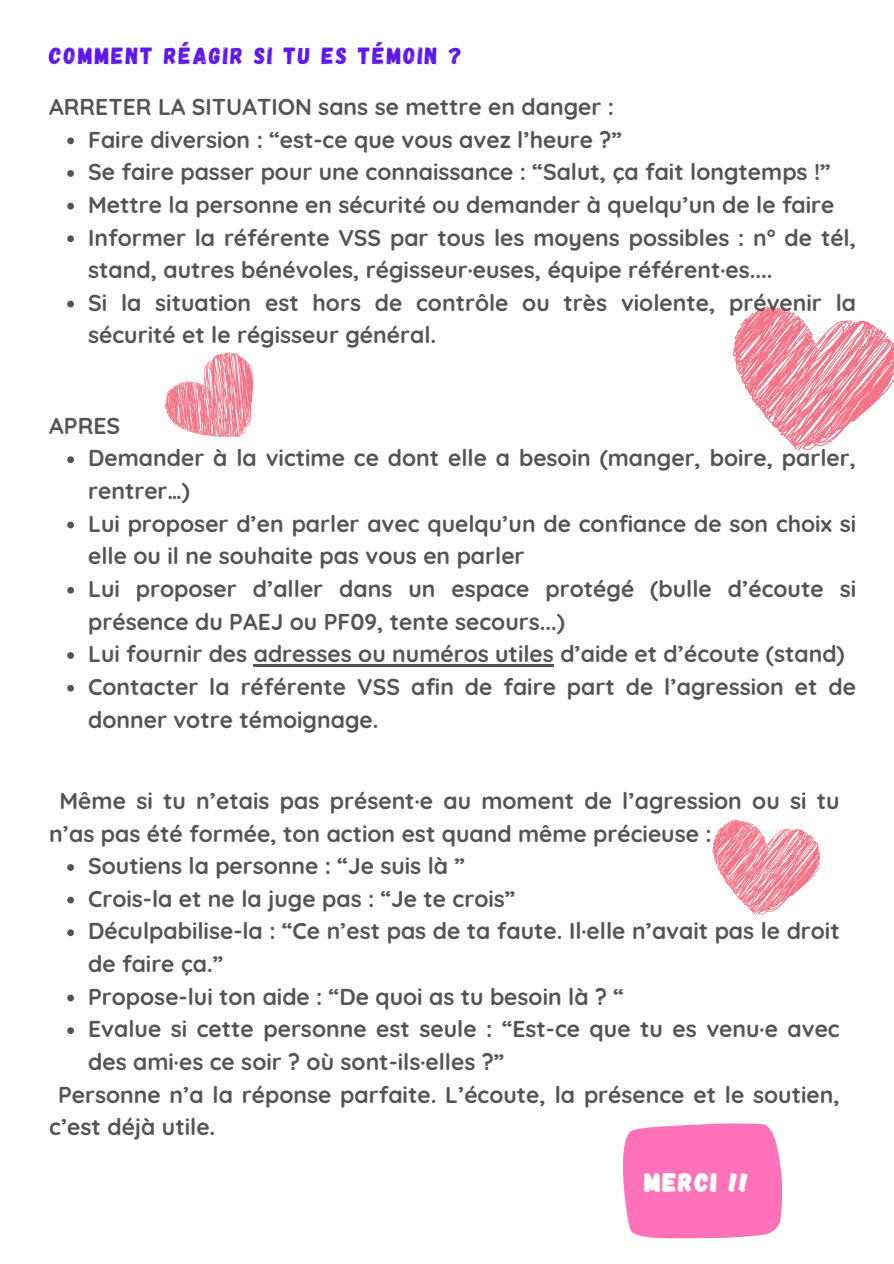
<style>
.page{position:relative;width:894px;height:1264px;background:#fff}
.page>*{position:absolute;margin:0;border:0;box-sizing:border-box;transform-origin:0 0}
.t1{font:25.65px "Gagalin";letter-spacing:.09em;color:#fff}
.t2{font:23.4px "Gagalin";letter-spacing:.09em;color:#5e17eb}
.t3{font:700 22.95px/32.7px "Quicksand";color:#545454}
</style>
<div class="page">
<svg style="left:733px;top:306px;width:160px;height:145px"></svg>
<svg style="left:67px;top:137px;width:7px;height:7px"></svg>
<svg style="left:67px;top:170px;width:7px;height:7px"></svg>
<svg style="left:67px;top:203px;width:7px;height:6px"></svg>
<svg style="left:67px;top:235px;width:7px;height:7px"></svg>
<svg style="left:67px;top:301px;width:7px;height:6px"></svg>
<svg style="left:67px;top:456px;width:7px;height:7px"></svg>
<svg style="left:67px;top:521px;width:7px;height:7px"></svg>
<svg style="left:67px;top:587px;width:7px;height:6px"></svg>
<svg style="left:67px;top:652px;width:7px;height:7px"></svg>
<hr style="left:254px;top:664px;width:299px;height:2px;background:#545454">
<svg style="left:67px;top:684px;width:7px;height:7px"></svg>
<svg style="left:165px;top:352px;width:89px;height:86px"></svg>
<svg style="left:67px;top:864px;width:7px;height:6px"></svg>
<svg style="left:67px;top:896px;width:7px;height:7px"></svg>
<svg style="left:67px;top:929px;width:7px;height:7px"></svg>
<svg style="left:67px;top:994px;width:7px;height:7px"></svg>
<svg style="left:67px;top:1027px;width:7px;height:7px"></svg>
<svg style="left:712px;top:819px;width:109px;height:96px"></svg>
<svg style="left:622px;top:1123px;width:160px;height:116px;background:#ff7dbe"></svg>
<p class="t2" style="left:49px;top:41px;width:414px">COMMENT RÉAGIR SI TU ES TÉMOIN ?</p>
<h1 class="t3" style="left:49px;top:90px;width:566px">ARRETER LA SITUATION sans se mettre en danger :</h1>
<h3 class="t3" style="left:88px;top:123px;width:535px">Faire diversion : “est-ce que vous avez l’heure ?”</h3>
<p class="t3" style="left:88px;top:155px;width:743px">Se faire passer pour une connaissance : “Salut, ça fait longtemps !”</p>
<p class="t3" style="left:88px;top:188px;width:747px">Mettre la personne en sécurité ou demander à quelqu’un de le faire</p>
<p class="t3" style="left:88px;top:220px;width:769px">Informer la référente VSS par tous les moyens possibles : n° de tél, stand, autres bénévoles, régisseur·euses, équipe référent·es....</p>
<p class="t3" style="left:88px;top:286px;width:769px">Si la situation est hors de contrôle ou très violente, prévenir la sécurité et le régisseur général.</p>
<p class="t3" style="left:49px;top:409px;width:72px">APRES</p>
<p class="t3" style="left:88px;top:441px;width:769px">Demander à la victime ce dont elle a besoin (manger, boire, parler, rentrer…)</p>
<h2 class="t3" style="left:88px;top:507px;width:769px">Lui proposer d’en parler avec quelqu’un de confiance de son choix si elle ou il ne souhaite pas vous en parler</h2>
<p class="t3" style="left:88px;top:572px;width:769px">Lui proposer d’aller dans un espace protégé (bulle d’écoute si présence du PAEJ ou PF09, tente secours...)</p>
<p class="t3" style="left:88px;top:637px;width:758px">Lui fournir des adresses ou numéros utiles d’aide et d’écoute (stand)</p>
<p class="t3" style="left:88px;top:670px;width:769px">Contacter la référente VSS afin de faire part de l’agression et de donner votre témoignage.</p>
<p class="t3" style="left:49px;top:784px;width:791px;text-indent:10px">Même si tu n’etais pas présent·e au moment de l’agression ou si tu n’as pas été formée, ton action est quand même précieuse :</p>
<p class="t3" style="left:88px;top:849px;width:378px">Soutiens la personne : “Je suis là ”</p>
<h3 class="t3" style="left:88px;top:881px;width:428px">Crois-la et ne la juge pas : “Je te crois”</h3>
<p class="t3" style="left:88px;top:914px;width:752px">Déculpabilise-la : “Ce n’est pas de ta faute. Il·elle n’avait pas le droit de faire ça.”</p>
<p class="t3" style="left:88px;top:979px;width:537px">Propose-lui ton aide : “De quoi as tu besoin là ? “</p>
<p class="t3" style="left:88px;top:1012px;width:752px">Evalue si cette personne est seule : “Est-ce que tu es venu·e avec des ami·es ce soir ? où sont-ils·elles ?”</p>
<p class="t3" style="left:49px;top:1077px;width:791px;text-indent:9px">Personne n’a la réponse parfaite. L’écoute, la présence et le soutien, c’est déjà utile.</p>
<p class="t1" style="left:644px;top:1165px;width:104px">MERCI !!</p>
</div>
